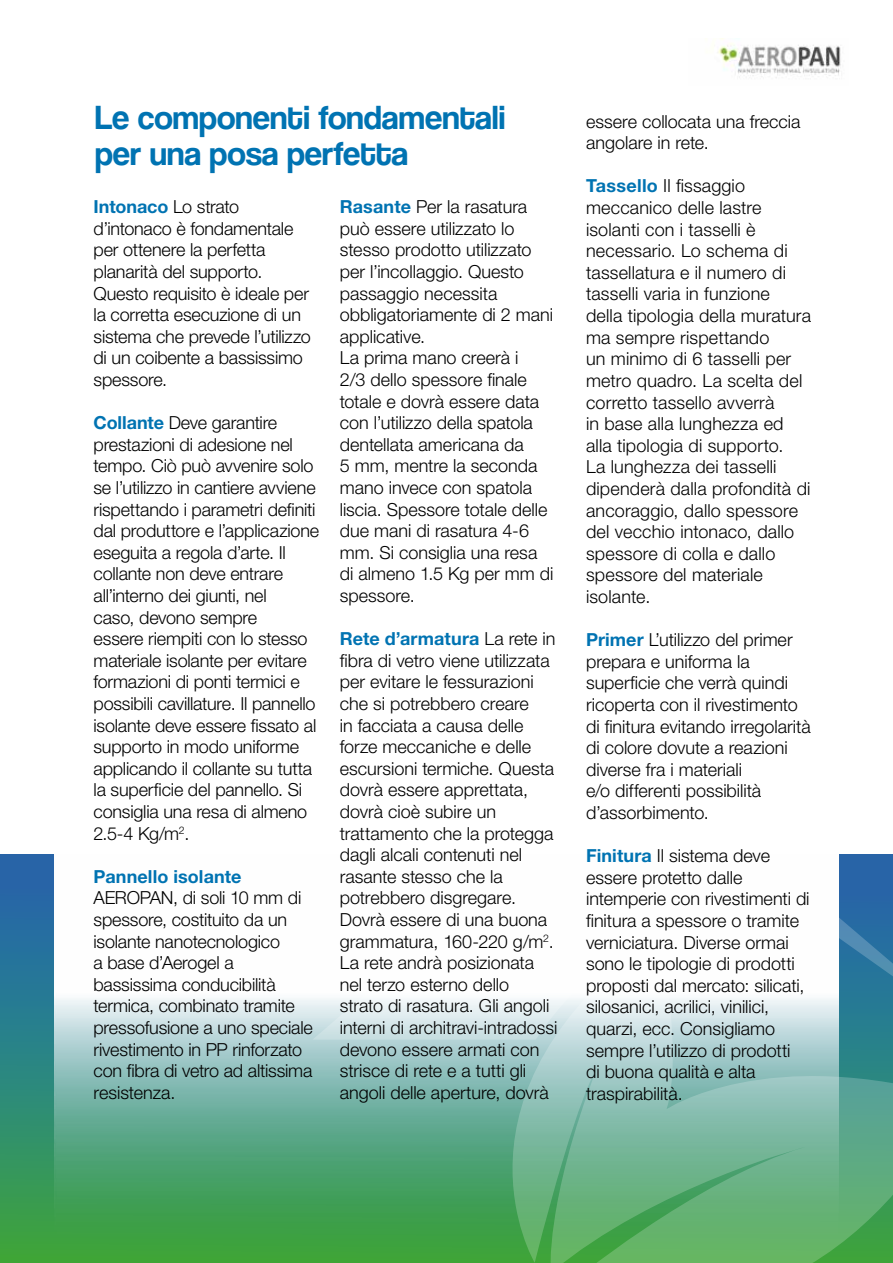
<style>
.page{position:relative;width:893px;height:1263px;background:#fff}
.page>*{position:absolute;margin:0;border:0;box-sizing:border-box;transform-origin:0 0}
.t1{font:34.5px/36px "Coolvetica Rg";letter-spacing:.005em;color:#0073b2}
.t2{font:300 18px/21.6px "Helvetica Neue LT Std";letter-spacing:-.005em;color:#000}
.t3{font:700 18px "Helvetica Neue LT Std";letter-spacing:.005em;color:#0073b2}
.s1{font-weight:700;color:#0073b2}
</style>
<div class="page">
<div style="left:0;top:855px;width:893px;height:408px;background:linear-gradient(to bottom,#2161b8,#3ba642)"></div>
<div style="left:839px;top:854px;width:54px;height:80px;background:#2864a7"></div>
<svg style="left:435px;top:934px;width:458px;height:329px;background:#469979"></svg>
<svg style="left:54px;top:855px;width:785px;height:397px"></svg>
<img style="left:717px;top:38px;width:124px;height:40px">
<h1 class="t1" style="left:95px;top:99px;width:411px">Le componenti fondamentali per una posa perfetta</h1>
<p class="t2" style="left:94px;top:196px;width:219px"><span class="s1">Intonaco</span> Lo strato d’intonaco è fondamentale per ottenere la perfetta planarità del supporto.<br>Questo requisito è ideale per la corretta esecuzione di un sistema che prevede l’utilizzo di un coibente a bassissimo spessore.</p>
<p class="t2" style="left:94px;top:412px;width:227px"><span class="s1">Collante</span> Deve garantire prestazioni di adesione nel tempo. Ciò può avvenire solo se l’utilizzo in cantiere avviene rispettando i parametri definiti dal produttore e l’applicazione eseguita a regola d’arte. Il collante non deve entrare all’interno dei giunti, nel<br>caso, devono sempre<br>essere riempiti con lo stesso materiale isolante per evitare formazioni di ponti termici e possibili cavillature. Il pannello isolante deve essere fissato al supporto in modo uniforme applicando il collante su tutta la superficie del pannello. Si consiglia una resa di almeno<br>2.5-4 Kg/m<sup>2</sup>.</p>
<p class="t3" style="left:94px;top:865px;width:150px">Pannello isolante</p>
<p class="t2" style="left:94px;top:887px;width:221px">AEROPAN, di soli 10 mm di spessore, costituito da un isolante nanotecnologico<br>a base d’Aerogel a bassissima conducibilità termica, combinato tramite pressofusione a uno speciale rivestimento in PP rinforzato con fibra di vetro ad altissima resistenza.</p>
<p class="t2" style="left:340px;top:196px;width:215px"><span class="s1">Rasante</span> Per la rasatura può essere utilizzato lo stesso prodotto utilizzato per l’incollaggio. Questo passaggio necessita obbligatoriamente di 2 mani applicative.<br>La prima mano creerà i<br>2/3 dello spessore finale totale e dovrà essere data con l’utilizzo della spatola dentellata americana da<br>5 mm, mentre la seconda mano invece con spatola liscia. Spessore totale delle due mani di rasatura 4-6 mm. Si consiglia una resa di almeno 1.5 Kg per mm di spessore.</p>
<p class="t2" style="left:340px;top:628px;width:219px"><span class="s1">Rete d’armatura</span> La rete in fibra di vetro viene utilizzata per evitare le fessurazioni che si potrebbero creare<br>in facciata a causa delle forze meccaniche e delle escursioni termiche. Questa dovrà essere apprettata, dovrà cioè subire un trattamento che la protegga dagli alcali contenuti nel rasante stesso che la potrebbero disgregare.<br>Dovrà essere di una buona grammatura, 160-220 g/m<sup>2</sup>.<br>La rete andrà posizionata nel terzo esterno dello<br>strato di rasatura. Gli angoli interni di architravi-intradossi devono essere armati con strisce di rete e a tutti gli angoli delle aperture, dovrà</p>
<p class="t2" style="left:586px;top:110px;width:216px">essere collocata una freccia angolare in rete.</p>
<p class="t2" style="left:586px;top:175px;width:226px"><span class="s1">Tassello</span> Il fissaggio meccanico delle lastre isolanti con i tasselli è necessario. Lo schema di tassellatura e il numero di tasselli varia in funzione<br>della tipologia della muratura ma sempre rispettando<br>un minimo di 6 tasselli per metro quadro. La scelta del corretto tassello avverrà<br>in base alla lunghezza ed alla tipologia di supporto.<br>La lunghezza dei tasselli dipenderà dalla profondità di ancoraggio, dallo spessore del vecchio intonaco, dallo spessore di colla e dallo spessore del materiale isolante.</p>
<p class="t2" style="left:586px;top:628px;width:226px"><span class="s1">Primer</span> L’utilizzo del primer prepara e uniforma la superficie che verrà quindi ricoperta con il rivestimento di finitura evitando irregolarità di colore dovute a reazioni diverse fra i materiali<br>e/o differenti possibilità d’assorbimento.</p>
<p class="t2" style="left:586px;top:844px;width:225px"><span class="s1">Finitura</span> Il sistema deve essere protetto dalle intemperie con rivestimenti di finitura a spessore o tramite verniciatura. Diverse ormai sono le tipologie di prodotti proposti dal mercato: silicati, silosanici, acrilici, vinilici, quarzi, ecc. Consigliamo sempre l’utilizzo di prodotti<br>di buona qualità e alta traspirabilità.</p>
</div>
